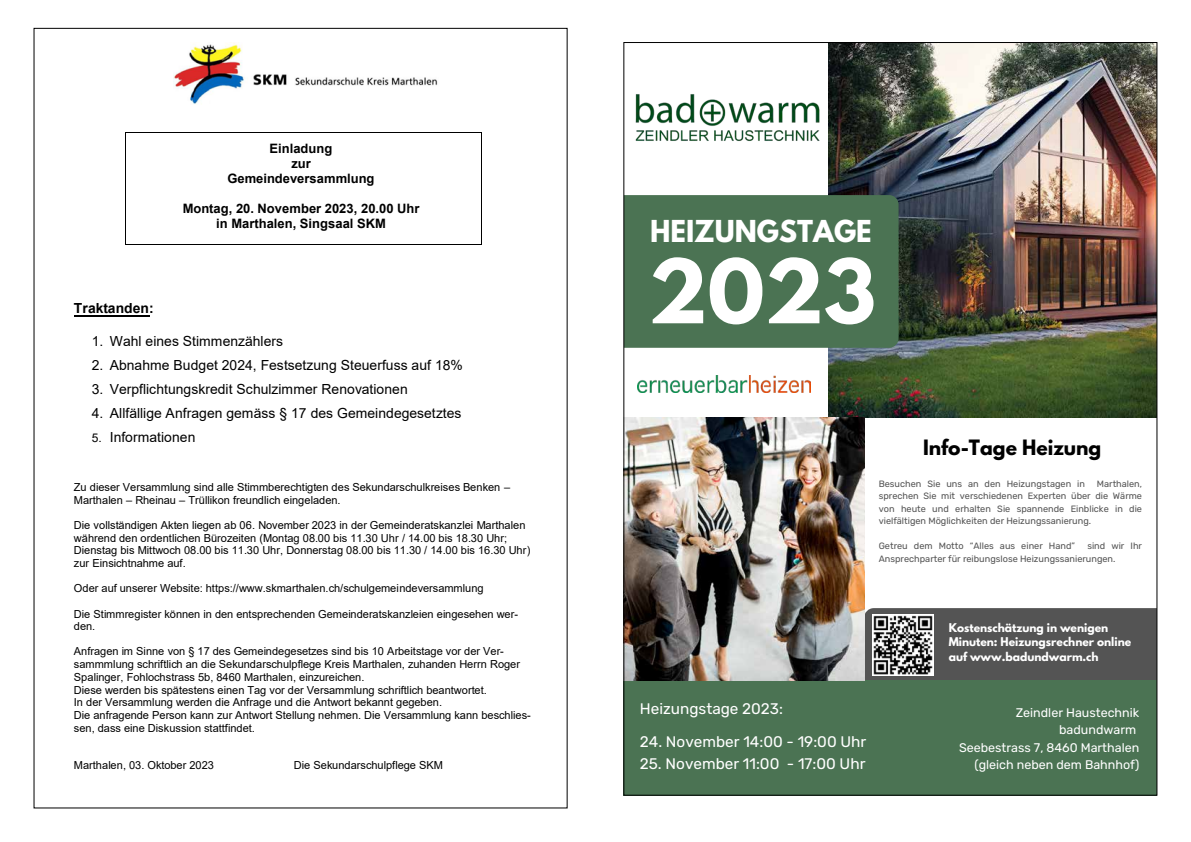
<style>
.page{position:relative;width:1191px;height:842px;background:#fff}
.page>*{position:absolute;margin:0;border:0;box-sizing:border-box;transform-origin:0 0}
.t1{font:700 78.5px "League Spartan";color:#fff}
.t2{font:700 26.8px "League Spartan";color:#fff}
.t3{font:700 18.7px "League Spartan";color:#000}
.t4{font:15.3px "Rubik";color:#fff}
.t5{font:13.9px "Arial";color:#000}
.t6{font:700 13.9px "Arial";letter-spacing:-.005em;color:#000}
.t7{font:700 13px/14.9px "Arial";color:#000;text-align:center}
.t8{font:12.5px/17.4px "Rubik";color:#fff;text-align:right}
.t9{font:11px/12.7px "Arial";color:#000}
.t10{font:700 10.7px/14.7px "League Spartan";color:#fff}
.t11{font:9.2px/12.5px "Rubik";color:#545454;text-align:justify}
.s1{font-size:12px}
</style>
<div class="page">
<hr style="left:125px;top:132px;width:356px;height:1px;background:#000">
<hr style="left:125px;top:244px;width:356px;height:1px;background:#000">
<svg style="left:125px;top:133px;width:1px;height:111px"></svg>
<svg style="left:481px;top:132px;width:1px;height:113px"></svg>
<hr style="left:74px;top:315px;width:75px;height:1px;background:#000">
<img style="left:173px;top:43px;width:265px;height:62px">
<div style="left:864px;top:608px;width:291px;height:72px;background:#545454"></div>
<div style="left:624px;top:680px;width:533px;height:115px;background:#4b7353"></div>
<img style="left:829px;top:44px;width:326px;height:374px">
<img style="left:625px;top:418px;width:239px;height:263px">
<div style="left:625px;top:195px;width:273px;height:153px;background:#4b7353"></div>
<img style="left:635px;top:94px;width:185px;height:47px">
<img style="left:872px;top:614px;width:61px;height:61px">
<img style="left:637px;top:375px;width:173px;height:17px">
<p class="t7" style="left:227px;top:141px;width:149px">Einladung<br>zur<br>Gemeindeversammlung</p>
<p class="t7" style="left:183px;top:201px;width:238px;line-height:15.4px">Montag, 20. November 2023, 20.00 Uhr in Marthalen, Singsaal SKM</p>
<p class="t6" style="left:74px;top:299px;width:82px">Traktanden:</p>
<p class="t5" style="left:92px;top:331px;width:193px">1. Wahl eines Stimmenzählers</p>
<p class="t5" style="left:92px;top:355px;width:372px">2. Abnahme Budget 2024, Festsetzung Steuerfuss auf 18%</p>
<p class="t5" style="left:92px;top:379px;width:317px">3. Verpflichtungskredit Schulzimmer Renovationen</p>
<p class="t5" style="left:92px;top:403px;width:371px">4. Allfällige Anfragen gemäss § 17 des Gemeindegesetztes</p>
<p class="t5" style="left:92px;top:428px;width:105px"><span class="s1">5.</span> Informationen</p>
<p class="t9" style="left:74px;top:481px;width:438px">Zu dieser Versammlung sind alle Stimmberechtigten des Sekundarschulkreises Benken –<br>Marthalen – Rheinau – Trüllikon freundlich eingeladen.</p>
<p class="t9" style="left:74px;top:519px;width:458px">Die vollständigen Akten liegen ab 06. November 2023 in der Gemeinderatskanzlei Marthalen während den ordentlichen Bürozeiten (Montag 08.00 bis 11.30 Uhr / 14.00 bis 18.30 Uhr; Dienstag bis Mittwoch 08.00 bis 11.30 Uhr, Donnerstag 08.00 bis 11.30 / 14.00 bis 16.30 Uhr) zur Einsichtnahme auf.</p>
<p class="t9" style="left:74px;top:582px;width:411px">Oder auf unserer Website: https://www.skmarthalen.ch/schulgemeindeversammlung</p>
<p class="t9" style="left:74px;top:607px;width:445px">Die Stimmregister können in den entsprechenden Gemeinderatskanzleien eingesehen wer&shy;den.</p>
<p class="t9" style="left:74px;top:645px;width:458px">Anfragen im Sinne von § 17 des Gemeindegesetzes sind bis 10 Arbeitstage vor der Ver&shy;sammmlung schriftlich an die Sekundarschulpflege Kreis Marthalen, zuhanden Herrn Roger Spalinger, Fohlochstrass 5b, 8460 Marthalen, einzureichen.<br>Diese werden bis spätestens einen Tag vor der Versammlung schriftlich beantwortet.<br>In der Versammlung werden die Anfrage und die Antwort bekannt gegeben.<br>Die anfragende Person kann zur Antwort Stellung nehmen. Die Versammlung kann beschlies&shy;sen, dass eine Diskussion stattfindet.</p>
<p class="t9" style="left:74px;top:759px;width:142px">Marthalen, 03. Oktober 2023</p>
<p class="t9" style="left:294px;top:759px;width:151px">Die Sekundarschulpflege SKM</p>
<h2 class="t2" style="left:650px;top:211px;width:223px">HEIZUNGSTAGE</h2>
<h1 class="t1" style="left:648px;top:230px;width:229px">2023</h1>
<h3 class="t3" style="left:923px;top:433px;width:180px">Info-Tage Heizung</h3>
<p class="t11" style="left:878px;top:478px;width:208px">Besuchen Sie uns an den Heizungstagen in</p>
<p class="t11" style="left:878px;top:478px;width:265px;text-indent:218px">Marthalen, sprechen Sie mit verschiedenen Experten über die Wärme von heute und erhalten Sie spannende Einblicke in die vielfältigen Möglichkeiten der Heizungssanierung.</p>
<p class="t11" style="left:878px;top:540px;width:198px">Getreu dem Motto “Alles aus einer Hand”</p>
<p class="t11" style="left:878px;top:540px;width:265px;text-indent:209px">sind wir Ihr<br>Ansprechparter für reibungslose Heizungssanierungen.</p>
<h3 class="t4" style="left:640px;top:700px;width:145px">Heizungstage 2023:</h3>
<h3 class="t4" style="left:640px;top:734px;width:228px">24. November 14:00 - 19:00 Uhr</h3>
<h3 class="t4" style="left:640px;top:755px;width:227px">25. November 11:00 - 17:00 Uhr</h3>
<p class="t10" style="left:948px;top:620px;width:184px">Kostenschätzung in wenigen<br>Minuten: Heizungsrechner online auf www.badundwarm.ch</p>
<p class="t8" style="left:959px;top:704px;width:182px">Zeindler Haustechnik badundwarm<br>Seebestrass 7, 8460 Marthalen (gleich neben dem Bahnhof)</p>
</div>
